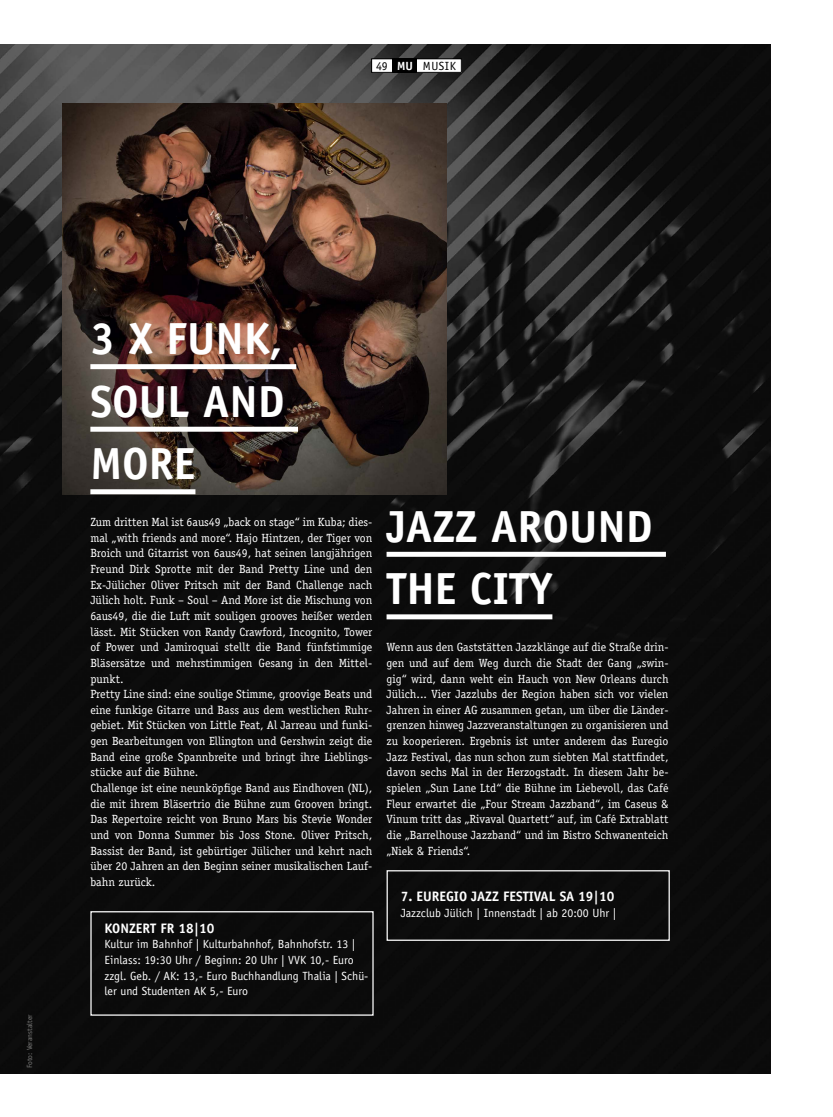
<style>
.page{position:relative;width:833px;height:1117px;background:#fff}
.page>*{position:absolute;margin:0;border:0;box-sizing:border-box;transform-origin:0 0}
.t1{font:700 45px/62.5px "Officina Sans";color:#fff;text-align:justify}
.t2{font:700 13.75px "Officina Sans";color:#fff}
.t3{font:11.88px/15.6px "Officina Serif";color:#fff}
.t4{font:11.88px/15.6px "Officina Sans";color:#fff}
.t5{font:11.88px "Officina Sans";letter-spacing:.05em;color:#000}
.t6{font:7.5px "Officina Sans";color:#7b7b7a}
.s1{font-weight:700;color:#fff}
</style>
<div class="page">
<img style="left:0;top:44px;width:771px;height:1029px">
<img style="left:62px;top:104px;width:384px;height:391px">
<div style="left:371px;top:59px;width:90px;height:13px;background:#fff"></div>
<div style="left:371px;top:58px;width:91px;height:15px;border:1px solid #000"></div>
<div style="left:392px;top:58px;width:25px;height:15px;background:#000"></div>
<div style="left:90px;top:364px;width:206px;height:5px;background:#fff"></div>
<div style="left:90px;top:426px;width:208px;height:5px;background:#fff"></div>
<div style="left:90px;top:489px;width:105px;height:5px;background:#fff"></div>
<div style="left:386px;top:551px;width:280px;height:5px;background:#fff"></div>
<div style="left:386px;top:614px;width:166px;height:5px;background:#fff"></div>
<div style="left:90px;top:910px;width:283px;height:105px;border:1px solid #fff"></div>
<div style="left:386px;top:870px;width:284px;height:70px;border:1px solid #fff"></div>
<p class="t5" style="left:376px;top:59px;width:82px">49 <span class="s1">MU</span> MUSIK</p>
<p class="t6" style="left:25px;top:1067px;width:55px;rotate:-90deg">Foto: Veranstalter</p>
<h1 class="t1" style="left:90px;top:307px;width:196px">3 X FUNK, SOUL AND MORE</h1>
<p class="t3" style="left:90px;top:514px;width:283px">Zum dritten Mal ist 6aus49 „back on stage“ im Kuba; dies&shy;mal „with friends and more“. Hajo Hintzen, der Tiger von Broich und Gitarrist von 6aus49, hat seinen langjährigen Freund Dirk Sprotte mit der Band Pretty Line und den Ex-Jülicher Oliver Pritsch mit der Band Challenge nach Jülich holt. Funk – Soul – And More ist die Mischung von 6aus49, die die Luft mit souligen grooves heißer werden lässt. Mit Stücken von Randy Crawford, Incognito, Tower of Power und Jamiroquai stellt die Band fünfstimmige Bläsersätze und mehrstimmigen Gesang in den Mittel&shy;punkt.<br>Pretty Line sind: eine soulige Stimme, groovige Beats und eine funkige Gitarre und Bass aus dem westlichen Ruhr&shy;gebiet. Mit Stücken von Little Feat, Al Jarreau und funki&shy;gen Bearbeitungen von Ellington und Gershwin zeigt die Band eine große Spannbreite und bringt ihre Lieblings&shy;stücke auf die Bühne.<br>Challenge ist eine neunköpfige Band aus Eindhoven (NL), die mit ihrem Bläsertrio die Bühne zum Grooven bringt.<br>Das Repertoire reicht von Bruno Mars bis Stevie Wonder und von Donna Summer bis Joss Stone. Oliver Pritsch, Bassist der Band, ist gebürtiger Jülicher und kehrt nach über 20 Jahren an den Beginn seiner musikalischen Lauf&shy;bahn zurück.</p>
<p class="t2" style="left:105px;top:919px;width:111px">KONZERT FR 18|10</p>
<p class="t4" style="left:105px;top:936px;width:265px">Kultur im Bahnhof | Kulturbahnhof, Bahnhofstr. 13 | Einlass: 19:30 Uhr / Beginn: 20 Uhr | VVK 10,- Euro zzgl. Geb. / AK: 13,- Euro Buchhandlung Thalia | Schü&shy;ler und Studenten AK 5,- Euro</p>
<h1 class="t1" style="left:386px;top:494px;width:267px">JAZZ AROUND<br>THE CITY</h1>
<p class="t3" style="left:386px;top:639px;width:283px;text-align:justify">Wenn aus den Gaststätten Jazzklänge auf die Straße drin&shy;gen und auf dem Weg durch die Stadt der Gang „swin&shy;gig“ wird, dann weht ein Hauch von New Orleans durch Jülich... Vier Jazzlubs der Region haben sich vor vielen Jahren in einer AG zusammen getan, um über die Länder&shy;grenzen hinweg Jazzveranstaltungen zu organisieren und zu kooperieren. Ergebnis ist unter anderem das Euregio Jazz Festival, das nun schon zum siebten Mal stattfindet, davon sechs Mal in der Herzogstadt. In diesem Jahr be&shy;spielen „Sun Lane Ltd“ die Bühne im Liebevoll, das Café Fleur erwartet die „Four Stream Jazzband“, im Caseus &amp; Vinum tritt das „Rivaval Quartett“ auf, im Café Extrablatt die „Barrelhouse Jazzband“ und im Bistro Schwanenteich „Niek &amp; Friends“.</p>
<p class="t2" style="left:401px;top:888px;width:215px">7. EUREGIO JAZZ FESTIVAL SA 19|10</p>
<p class="t4" style="left:401px;top:905px;width:217px">Jazzclub Jülich | Innenstadt | ab 20:00 Uhr |</p>
</div>
